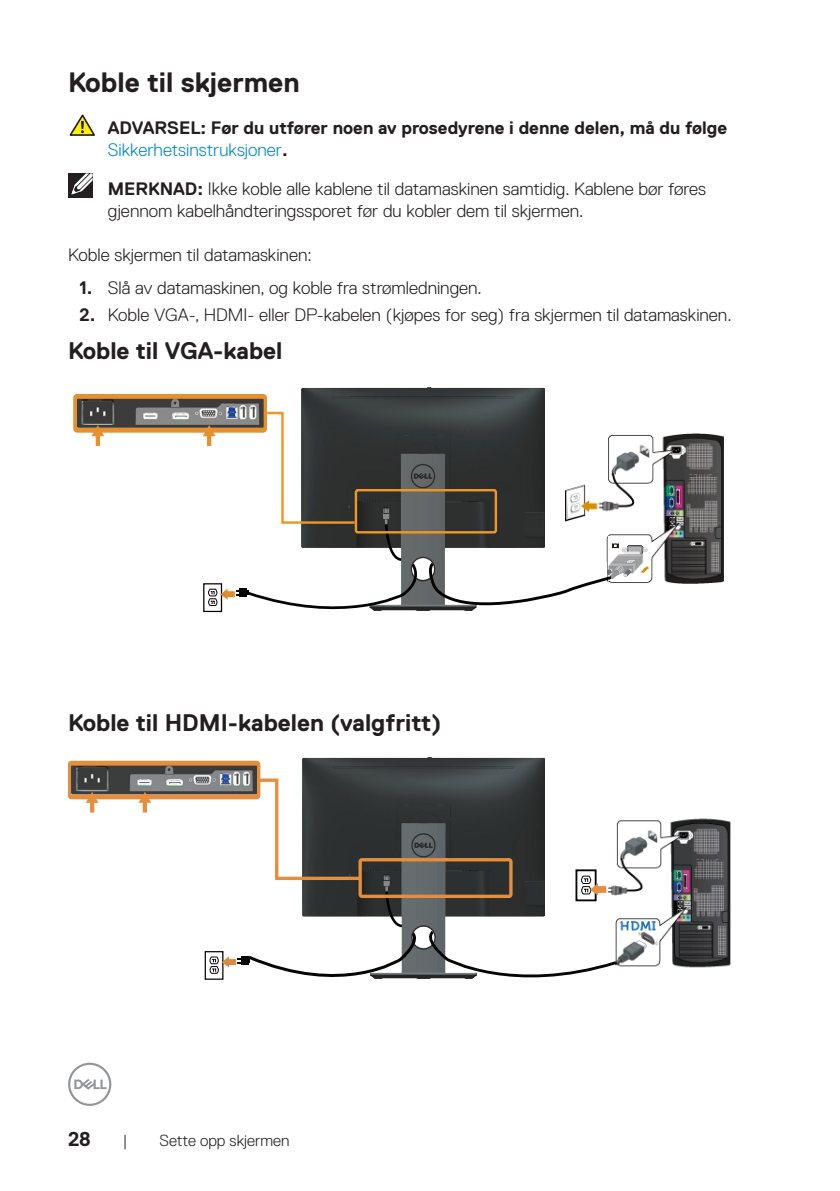
<style>
.page{position:relative;width:840px;height:1191px;background:#fff}
.page>*{position:absolute;margin:0;border:0;box-sizing:border-box;transform-origin:0 0}
.Head_2{font:700 28px "Dell Replica";color:#231f20}
.Head_3{font:700 24px "Dell Replica";color:#231f20}
.t1{font:700 20px "Dell Replica";color:#231f20}
.text{font:300 18px/21.6px "Dell Replica";color:#231f20}
.text-2{font:700 18px/21.6px "Dell Replica";color:#231f20}
.t2{font:300 16px "Dell Replica";color:#231f20}
.s1{font-weight:300;color:#0087cb}
.s2{font-weight:700}
</style>
<div class="page">
<svg style="left:68px;top:1062px;width:43px;height:44px"></svg>
<svg style="left:69px;top:114px;width:26px;height:22px"></svg>
<div style="left:68px;top:173px;width:24px;height:25px;background:#231f20"></div>
<svg style="left:71px;top:173px;width:22px;height:22px"></svg>
<img style="left:301px;top:388px;width:243px;height:6px">
<img style="left:651px;top:433px;width:73px;height:151px">
<svg style="left:73px;top:394px;width:578px;height:219px"></svg>
<img style="left:619px;top:818px;width:112px;height:150px">
<svg style="left:68px;top:760px;width:551px;height:220px"></svg>
<p class="Head_2" style="left:68px;top:67px;width:233px">Koble til skjermen</p>
<p class="text-2" style="left:108px;top:117px;width:620px">ADVARSEL: Før du utfører noen av prosedyrene i denne delen, må du følge<br><span class="s1">Sikkerhetsinstruksjoner</span>.</p>
<p class="text" style="left:108px;top:178px;width:599px"><span class="s2">MERKNAD:</span> Ikke koble alle kablene til datamaskinen samtidig. Kablene bør føres gjennom kabelhåndteringssporet før du kobler dem til skjermen.</p>
<p class="text" style="left:68px;top:244px;width:245px">Koble skjermen til datamaskinen:</p>
<p class="text" style="left:79px;top:277px;width:404px"><span class="s2">1.</span> Slå av datamaskinen, og koble fra strømledningen.</p>
<p class="text" style="left:79px;top:304px;width:653px"><span class="s2">2.</span> Koble VGA-, HDMI- eller DP-kabelen (kjøpes for seg) fra skjermen til datamaskinen.</p>
<p class="Head_3" style="left:68px;top:338px;width:216px">Koble til VGA-kabel</p>
<p class="Head_3" style="left:68px;top:709px;width:375px">Koble til HDMI-kabelen (valgfritt)</p>
<p class="t1" style="left:68px;top:1127px;width:24px">28</p>
<p class="t2" style="left:123px;top:1131px;width:6px">|</p>
<p class="t2" style="left:159px;top:1131px;width:131px">Sette opp skjermen</p>
</div>
